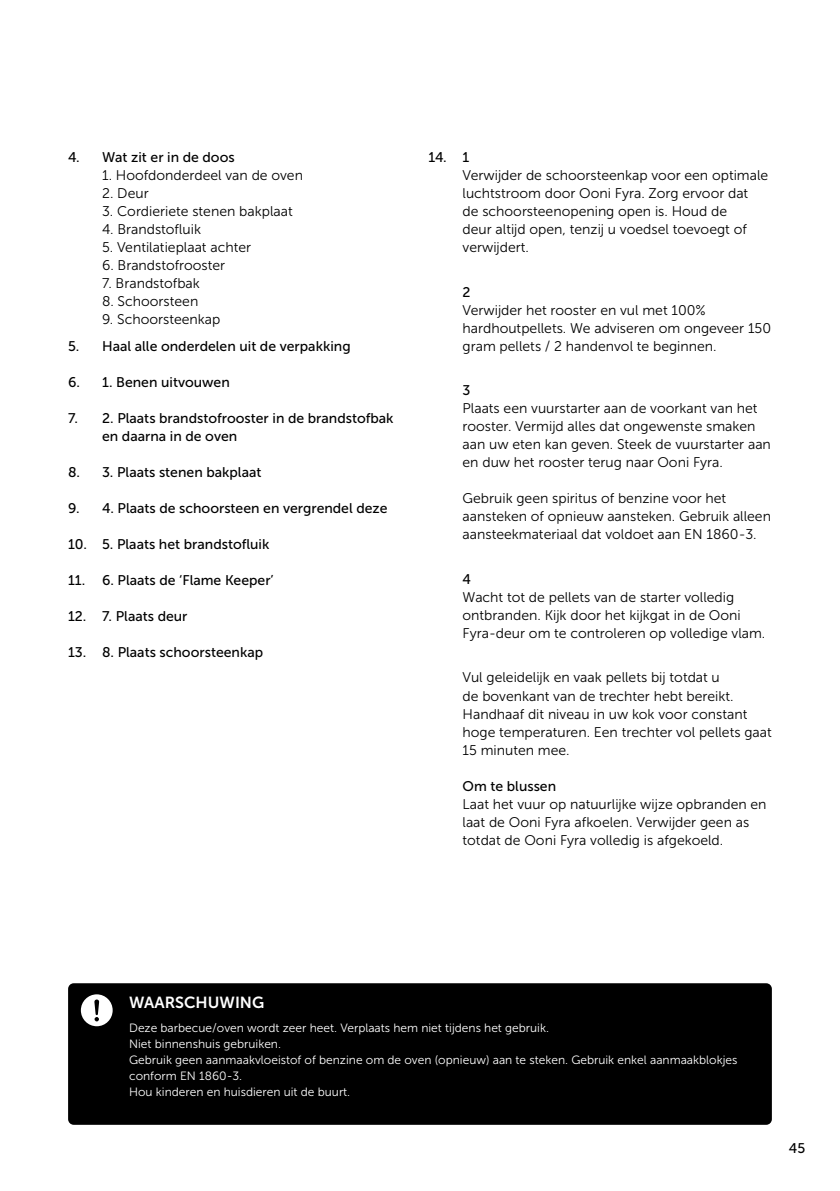
<style>
.page{position:relative;width:840px;height:1191px;background:#fff}
.page>*{position:absolute;margin:0;border:0;box-sizing:border-box;transform-origin:0 0}
.t1{font:16px "Museo Sans 700";color:#fff}
.t2{font:14px/18px "Museo Sans 300";color:#000}
.t3{font:14px/18px "Museo Sans 500";color:#000}
.t4{font:12px/16px "Museo Sans 300";color:#fff}
</style>
<div class="page">
<div style="left:68px;top:983px;width:703px;height:141px;background:#000;border-radius:6px"></div>
<svg style="left:81px;top:994px;width:32px;height:32px"></svg>
<p class="t3" style="left:68px;top:148px;width:168px">4. Wat zit er in de doos</p>
<p class="t2" style="left:102px;top:166px;width:202px">1. Hoofdonderdeel van de oven</p>
<p class="t2" style="left:102px;top:184px;width:48px">2. Deur</p>
<p class="t2" style="left:102px;top:202px;width:192px">3. Cordieriete stenen bakplaat</p>
<p class="t2" style="left:102px;top:220px;width:100px">4. Brandstofluik</p>
<p class="t2" style="left:102px;top:238px;width:150px">5. Ventilatieplaat achter</p>
<p class="t2" style="left:102px;top:256px;width:124px">6. Brandstofrooster</p>
<p class="t2" style="left:102px;top:274px;width:99px">7. Brandstofbak</p>
<p class="t2" style="left:102px;top:292px;width:98px">8. Schoorsteen</p>
<p class="t2" style="left:102px;top:310px;width:120px">9. Schoorsteenkap</p>
<p class="t3" style="left:68px;top:337px;width:284px">5. Haal alle onderdelen uit de verpakking</p>
<p class="t3" style="left:68px;top:373px;width:163px">6. 1. Benen uitvouwen</p>
<p class="t3" style="left:102px;top:409px;width:293px;text-indent:-34px">7. 2. Plaats brandstofrooster in de brandstofbak en daarna in de oven</p>
<p class="t3" style="left:68px;top:463px;width:195px">8. 3. Plaats stenen bakplaat</p>
<p class="t3" style="left:68px;top:499px;width:321px">9. 4. Plaats de schoorsteen en vergrendel deze</p>
<p class="t3" style="left:68px;top:535px;width:203px">10. 5. Plaats het brandstofluik</p>
<p class="t3" style="left:68px;top:571px;width:207px">11. 6. Plaats de ‘Flame Keeper’</p>
<p class="t3" style="left:68px;top:607px;width:121px">12. 7. Plaats deur</p>
<p class="t3" style="left:68px;top:643px;width:196px">13. 8. Plaats schoorsteenkap</p>
<p class="t3" style="left:428px;top:148px;width:42px">14. 1</p>
<p class="t2" style="left:462px;top:166px;width:307px">Verwijder de schoorsteenkap voor een optimale luchtstroom door Ooni Fyra. Zorg ervoor dat<br>de schoorsteenopening open is. Houd de<br>deur altijd open, tenzij u voedsel toevoegt of verwijdert.</p>
<p class="t3" style="left:462px;top:283px;width:10px">2</p>
<p class="t2" style="left:462px;top:301px;width:310px">Verwijder het rooster en vul met 100% hardhoutpellets. We adviseren om ongeveer 150 gram pellets / 2 handenvol te beginnen.</p>
<p class="t3" style="left:462px;top:381px;width:9px">3</p>
<p class="t2" style="left:462px;top:399px;width:310px">Plaats een vuurstarter aan de voorkant van het rooster. Vermijd alles dat ongewenste smaken aan uw eten kan geven. Steek de vuurstarter aan en duw het rooster terug naar Ooni Fyra.</p>
<p class="t2" style="left:462px;top:489px;width:310px">Gebruik geen spiritus of benzine voor het aansteken of opnieuw aansteken. Gebruik alleen aansteekmateriaal dat voldoet aan EN 1860-3.</p>
<p class="t3" style="left:462px;top:570px;width:10px">4</p>
<p class="t2" style="left:462px;top:588px;width:304px">Wacht tot de pellets van de starter volledig ontbranden. Kijk door het kijkgat in de Ooni<br>Fyra-deur om te controleren op volledige vlam.</p>
<p class="t2" style="left:462px;top:669px;width:310px">Vul geleidelijk en vaak pellets bij totdat u<br>de bovenkant van de trechter hebt bereikt.<br>Handhaaf dit niveau in uw kok voor constant hoge temperaturen. Een trechter vol pellets gaat 15 minuten mee.</p>
<p class="t3" style="left:462px;top:776px;width:95px">Om te blussen</p>
<p class="t2" style="left:462px;top:795px;width:305px">Laat het vuur op natuurlijke wijze opbranden en laat de Ooni Fyra afkoelen. Verwijder geen as totdat de Ooni Fyra volledig is afgekoeld.</p>
<p class="t1" style="left:129px;top:993px;width:137px">WAARSCHUWING</p>
<p class="t4" style="left:129px;top:1020px;width:609px">Deze barbecue/oven wordt zeer heet. Verplaats hem niet tijdens het gebruik.<br>Niet binnenshuis gebruiken.<br>Gebruik geen aanmaakvloeistof of benzine om de oven (opnieuw) aan te steken. Gebruik enkel aanmaakblokjes conform EN 1860-3.<br>Hou kinderen en huisdieren uit de buurt.</p>
<p class="t3" style="left:788px;top:1139px;width:18px">45</p>
</div>
